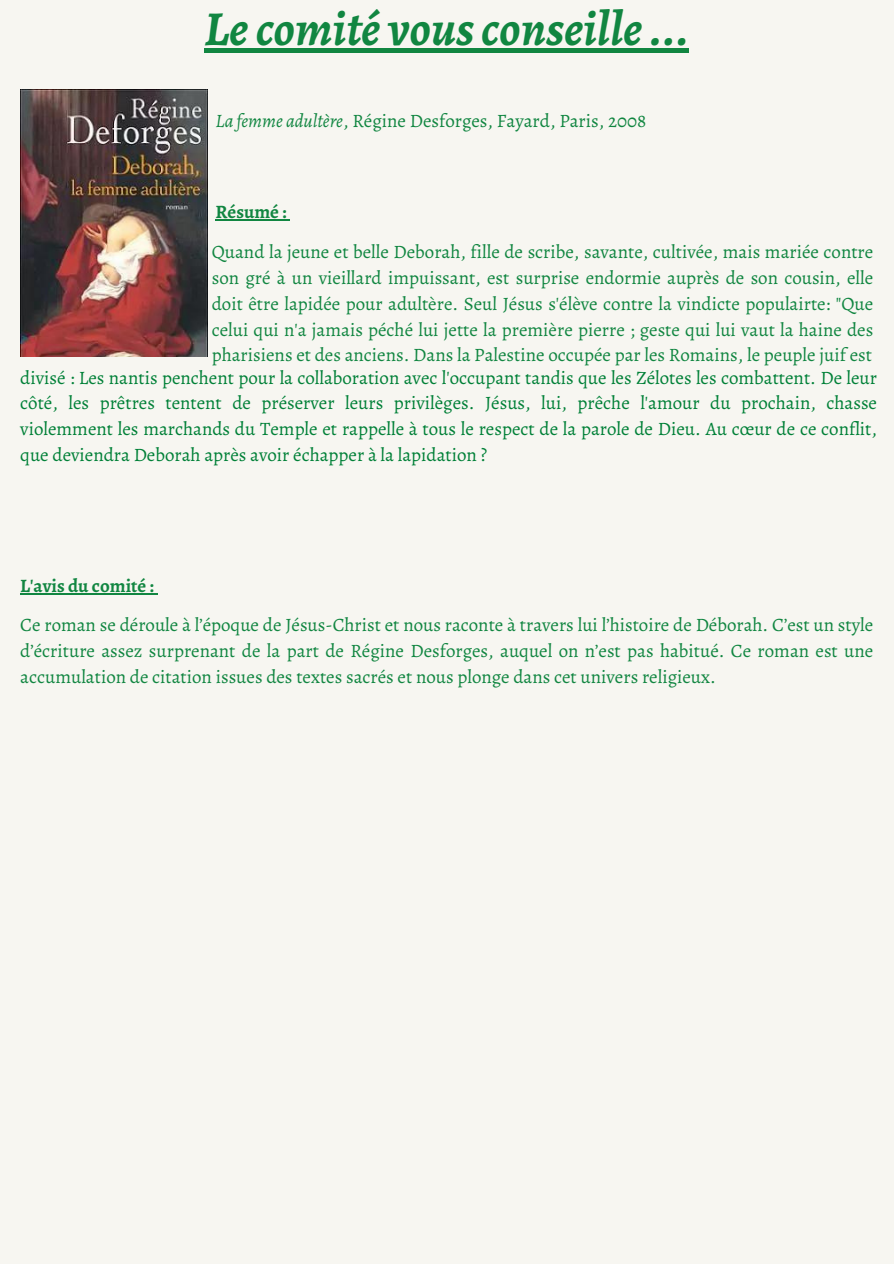
<style>
.page{position:relative;width:894px;height:1264px;background:#fff}
.page>*{position:absolute;margin:0;border:0;box-sizing:border-box;transform-origin:0 0}
.t1{font:italic 700 48.9px "Alegreya";color:#118641}
.t2{font:18.9px/25.8px "Alegreya";color:#118641;text-align:justify}
.t3{font:18.9px/25.8px "Alegreya";color:#008037;text-align:justify}
.t4{font:700 18.9px "Alegreya";color:#118641}
.s1{font-style:italic}
</style>
<div class="page">
<div style="left:0;top:0;width:893px;height:1263px;background:#f7f6f1"></div>
<hr style="left:204px;top:48px;width:485px;height:4px;background:#118641">
<hr style="left:215px;top:219px;width:72px;height:1px;background:#118641">
<hr style="left:20px;top:593px;width:134px;height:1px;background:#118641">
<img style="left:20px;top:89px;width:187px;height:268px">
<h1 class="t1" style="left:204px;top:-5px;width:486px">Lecomité vousconseille...</h1>
<p class="t2" style="left:215px;top:107px;width:432px"><span class="s1">La femme adultère</span>, Régine Desforges, Fayard, Paris, 2008</p>
<h2 class="t4" style="left:215px;top:199px;width:73px">Résumé :</h2>
<h2 class="t2" style="left:212px;top:238px;width:663px">Quand la jeune et belle Deborah, fille de scribe, savante, cultivée, mais mariée contre son gré à un vieillard impuissant, est surprise endormie auprès de son cousin, elle doit être lapidée pour adultère. Seul Jésus s'élève contre la vindicte populairte: "Que celui qui n'a jamais péché lui jette la première pierre ; geste qui lui vaut la haine des pharisiens et des anciens. Dans la Palestine occupée par les Romains, le peuple juif est</h2>
<p class="t3" style="left:20px;top:364px;width:858px">divisé : Les nantis penchent pour la collaboration avec l'occupant tandis que les Zélotes les combattent. De leur côté, les prêtres tentent de préserver leurs privilèges. Jésus, lui, prêche l'amour du prochain, chasse violemment les marchands du Temple et rappelle à tous le respect de la parole de Dieu. Au cœur de ce conflit, que deviendra Deborah après avoir échapper à la lapidation ?</p>
<p class="t4" style="left:20px;top:573px;width:135px">L'avis du comité :</p>
<p class="t2" style="left:20px;top:612px;width:854px">Ce roman se déroule à l’époque de Jésus-Christ et nous raconte à travers lui l’histoire de Déborah. C’est un style d’écriture assez surprenant de la part de Régine Desforges, auquel on n’est pas habitué. Ce roman est une accumulation de citation issues des textes sacrés et nous plonge dans cet univers religieux.</p>
</div>
